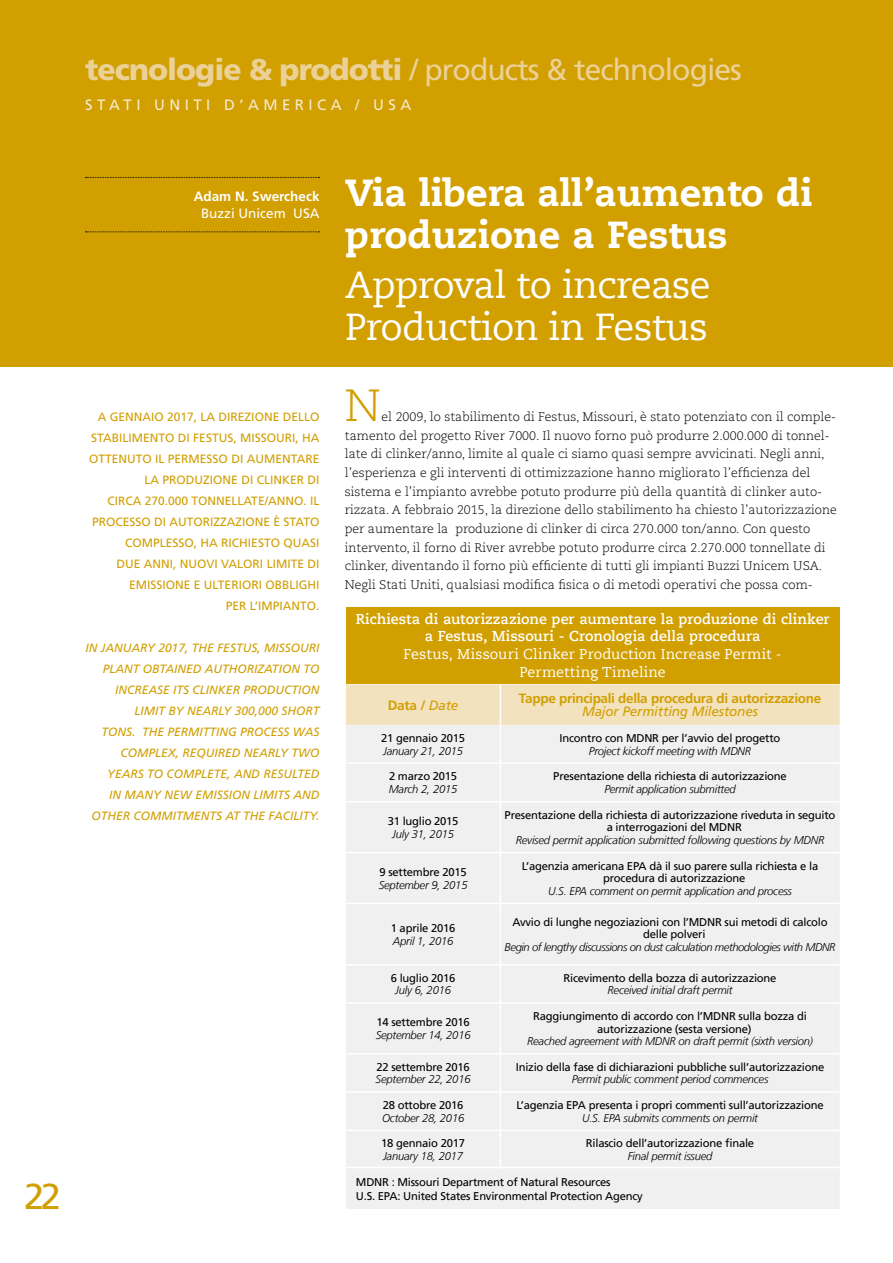
<style>
.page{position:relative;width:893px;height:1263px;background:#fff}
.page>*{position:absolute;margin:0;border:0;box-sizing:border-box;transform-origin:0 0}
.t1{font:300 45px "Caecilia LT Std";color:#d19f00}
.t2{font:800 37.5px/42px "Caecilia Com 85";color:#fff}
.t3{font:37.5px/42px "Caecilia Com 55 Roman";letter-spacing:-.02em;color:#fff}
.t4{font:36px "Frutiger LT Com";color:#d19f00}
.t5{font:30px "Frutiger LT Com";color:#ebd196}
.t6{font:15px "Frutiger LT Com";letter-spacing:.3em;color:#f6ead1}
.t7{font:700 14.25px/17.7px "Caecilia Com 75";color:#fff;text-align:center}
.t8{font:14.25px/18px "Caecilia Com 55 Roman";letter-spacing:.01em;color:#fff;text-align:center}
.t9{font:700 13.5px "Frutiger LT Com";letter-spacing:-.025em;color:#d19f00}
.t10{font:italic 13.5px "Frutiger LT Com";letter-spacing:-.01em;color:#d19f00}
.t11{font:700 13.5px "Frutiger LT Com";color:#fff}
.t12{font:13.5px "Frutiger LT Com";color:#fff}
.t13{font:300 12.45px/18.6px "Caecilia LT Std";color:#000}
.t14{font:12px/21px "Frutiger LT Com";color:#d19f00;text-align:right}
.t15{font:italic 12px "Frutiger LT Com";color:#d19f00}
.t16{font:11.25px/12.8px "Frutiger LT Com";letter-spacing:-.02em;color:#000}
.t17{font:italic 300 11.25px "Frutiger LT Com";letter-spacing:-.02em;color:#000}
.t18{font:italic 300 11.25px "Frutiger LT Com";letter-spacing:-.04em;color:#000}
.s1{font-weight:900}
.s2{font-weight:400;font-style:italic}
</style>
<div class="page">
<div style="left:0;top:0;width:893px;height:367px;background:#d19f00"></div>
<svg style="left:86px;top:177px;width:233px;height:1px"></svg>
<svg style="left:86px;top:231px;width:233px;height:1px"></svg>
<div style="left:346px;top:607px;width:494px;height:77px;background:#d19f00"></div>
<div style="left:346px;top:684px;width:494px;height:41px;background:#f3e2be"></div>
<div style="left:346px;top:725px;width:494px;height:484px;background:#f0f0f1"></div>
<hr style="left:500px;top:684px;width:1px;height:41px;background:#fff">
<hr style="left:500px;top:725px;width:1px;height:37px;background:#fff">
<hr style="left:346px;top:762px;width:154px;height:2px;background:#fff">
<hr style="left:500px;top:762px;width:340px;height:2px;background:#fff">
<hr style="left:500px;top:764px;width:1px;height:37px;background:#fff">
<hr style="left:346px;top:801px;width:154px;height:1px;background:#fff">
<hr style="left:500px;top:801px;width:340px;height:1px;background:#fff">
<hr style="left:500px;top:802px;width:1px;height:50px;background:#fff">
<hr style="left:346px;top:852px;width:154px;height:1px;background:#fff">
<hr style="left:500px;top:852px;width:340px;height:1px;background:#fff">
<hr style="left:500px;top:853px;width:1px;height:50px;background:#fff">
<hr style="left:346px;top:903px;width:154px;height:1px;background:#fff">
<hr style="left:500px;top:903px;width:340px;height:1px;background:#fff">
<hr style="left:500px;top:904px;width:1px;height:60px;background:#fff">
<hr style="left:346px;top:964px;width:154px;height:1px;background:#fff">
<hr style="left:500px;top:964px;width:340px;height:1px;background:#fff">
<hr style="left:500px;top:965px;width:1px;height:37px;background:#fff">
<hr style="left:346px;top:1002px;width:154px;height:2px;background:#fff">
<hr style="left:500px;top:1002px;width:340px;height:2px;background:#fff">
<hr style="left:500px;top:1004px;width:1px;height:49px;background:#fff">
<hr style="left:346px;top:1053px;width:154px;height:1px;background:#fff">
<hr style="left:500px;top:1053px;width:340px;height:1px;background:#fff">
<hr style="left:500px;top:1054px;width:1px;height:37px;background:#fff">
<hr style="left:346px;top:1091px;width:154px;height:2px;background:#fff">
<hr style="left:500px;top:1091px;width:340px;height:2px;background:#fff">
<hr style="left:500px;top:1093px;width:1px;height:36px;background:#fff">
<hr style="left:346px;top:1129px;width:154px;height:2px;background:#fff">
<hr style="left:500px;top:1129px;width:340px;height:2px;background:#fff">
<hr style="left:500px;top:1131px;width:1px;height:37px;background:#fff">
<hr style="left:346px;top:1167px;width:494px;height:1px;background:#fff">
<h3 class="t4" style="left:24px;top:1174px;width:38px">22</h3>
<h3 class="t5" style="left:85px;top:51px;width:658px"><span class="s1">tecnologie &amp; prodotti</span> / products &amp; technologies</h3>
<h3 class="t6" style="left:85px;top:95px;width:327px">Stati U niti d’America / US A</h3>
<p class="t11" style="left:194px;top:188px;width:127px">Adam N. Swercheck</p>
<p class="t12" style="left:201px;top:205px;width:120px">B uzzi U nicem USA</p>
<p class="t14" style="left:89px;top:406px;width:232px">A gennaio 2017, la direzione dello stabilimento di Festus, M issouri, ha ottenuto il permesso di aumentare la produzione di clinker di<br>circa 270.000 tonnellate/anno. I l processo di autorizzazione è stato complesso, ha richiesto quasi<br>due anni, nuovi valori limite di emissione e ulteriori obblighi<br>per l’impianto.</p>
<p class="t15" style="left:85px;top:640px;width:235px">IN JANUARY 2017, THE FESTUS, MISSOURI</p>
<p class="t15" style="left:103px;top:661px;width:218px">PLANT OBTAINED AUTHORIZATION TO</p>
<p class="t15" style="left:115px;top:682px;width:206px">INCREASE ITS CLINKER PRODUCTION</p>
<p class="t15" style="left:135px;top:703px;width:186px">LIMIT BY NEARLY 300,000 SHORT</p>
<p class="t15" style="left:101px;top:724px;width:219px">TONS. THE PERMI TTING PROCESS WAS</p>
<p class="t15" style="left:120px;top:745px;width:200px">COMPLEX, REQUIRED NEARLY TWO</p>
<p class="t15" style="left:107px;top:766px;width:214px">YEARS TO COMPLETE, AND RESULTED</p>
<p class="t15" style="left:109px;top:787px;width:212px">IN MANY NEW EMISSION LIMI TS AND</p>
<p class="t15" style="left:91px;top:808px;width:69px">OTHER COMMI</p>
<p class="t15" style="left:176px;top:808px;width:145px">TMENTS AT THE FACILITY.</p>
<h2 class="t2" style="left:345px;top:171px;width:469px">Via libera all’aumento di produzione a Festus</h2>
<h2 class="t3" style="left:345px;top:264px;width:367px">Approval to increase<br>Production in Festus</h2>
<h1 class="t1" style="left:345px;top:380px;width:37px">N</h1>
<p class="t13" style="left:345px;top:408px;width:493px;text-indent:37px">el 2009, lo stabilimento di Festus, Missouri, è stato potenziato con il comple&shy;tamento del progetto River 7000. Il nuovo forno può produrre 2.000.000 di tonnel&shy;late di clinker/anno, limite al quale ci siamo quasi sempre avvicinati. Negli anni, l’esperienza e gli interventi di ottimizzazione hanno migliorato l’efficienza del sistema e l’impianto avrebbe potuto produrre più della quantità di clinker auto&shy;rizzata. A febbraio 2015, la direzione dello stabilimento ha chiesto l’autorizzazione per aumentare la produzione di clinker di circa 270.000 ton/anno. Con questo intervento, il forno di River avrebbe potuto produrre circa 2.270.000 tonnellate di clinker, diventando il forno più efficiente di tutti gli impianti Buzzi Unicem USA.<br>Negli Stati Uniti, qualsiasi modifica fisica o di metodi operativi che possa com-</p>
<p class="t7" style="left:356px;top:609px;width:475px">Richiesta di autorizzazione per aumentare la produzione di clinker a Festus, Missouri - Cronologia della procedura</p>
<p class="t8" style="left:404px;top:645px;width:380px">Festus, Missouri Clinker Production Increase Permit -<br>Permetting Timeline</p>
<p class="t9" style="left:388px;top:697px;width:72px">Data / <span class="s2">DATE</span></p>
<p class="t9" style="left:519px;top:690px;width:304px">Tappe principali della procedura di autorizzazione</p>
<p class="t10" style="left:582px;top:703px;width:177px">MAJOR PERMITTING MILESTONES</p>
<p class="t16" style="left:381px;top:731px;width:85px">21 gennaio 2015</p>
<p class="t17" style="left:383px;top:744px;width:81px">January 21, 2015</p>
<p class="t16" style="left:560px;top:731px;width:76px">I ncontro con MDNR</p>
<p class="t16" style="left:662px;top:731px;width:120px">per l’avvio del progetto</p>
<p class="t17" style="left:589px;top:744px;width:164px">Project kickoff meeting with MDNR</p>
<p class="t16" style="left:389px;top:770px;width:70px">2 marzo 2015</p>
<p class="t17" style="left:389px;top:782px;width:70px">March 2, 2015</p>
<p class="t16" style="left:388px;top:815px;width:72px">31 luglio 2015</p>
<p class="t17" style="left:392px;top:827px;width:63px">July 31, 2015</p>
<p class="t16" style="left:379px;top:865px;width:89px">9 settembre 2015</p>
<p class="t17" style="left:379px;top:878px;width:90px">September 9, 2015</p>
<p class="t16" style="left:391px;top:921px;width:66px">1 aprile 2016</p>
<p class="t17" style="left:393px;top:934px;width:62px">April 1, 2016</p>
<p class="t16" style="left:391px;top:971px;width:66px">6 luglio 2016</p>
<p class="t17" style="left:395px;top:984px;width:57px">July 6, 2016</p>
<p class="t16" style="left:376px;top:1016px;width:95px">14 settembre 2016</p>
<p class="t17" style="left:376px;top:1028px;width:96px">September 14, 2016</p>
<p class="t16" style="left:376px;top:1060px;width:95px">22 settembre 2016</p>
<p class="t17" style="left:376px;top:1072px;width:96px">September 22, 2016</p>
<p class="t16" style="left:383px;top:1098px;width:82px">28 ottobre 2016</p>
<p class="t17" style="left:382px;top:1111px;width:84px">October 28, 2016</p>
<p class="t16" style="left:381px;top:1137px;width:85px">18 gennaio 2017</p>
<p class="t17" style="left:383px;top:1149px;width:81px">January 18, 2017</p>
<p class="t16" style="left:553px;top:770px;width:235px">Presentazione della richiesta di autorizzazione</p>
<p class="t17" style="left:604px;top:782px;width:133px">Permit application submitted</p>
<p class="t16" style="left:607px;top:808px;width:230px;text-indent:-102px">Presentazione della richiesta di autorizzazione riveduta in seguito a interrogazioni del MDNR</p>
<p class="t17" style="left:516px;top:833px;width:310px">Revised permit application submitted following questions by MDNR</p>
<p class="t16" style="left:603px;top:859px;width:217px;text-indent:-81px">L’agenzia americana EPA dà il suo parere sulla richiesta e la procedura di autorizzazione</p>
<p class="t17" style="left:548px;top:884px;width:245px">U.S. EPA comment on permit application and process</p>
<p class="t16" style="left:513px;top:915px;width:186px">Avvio di lunghe negoziazioni con l’MDNR</p>
<p class="t16" style="left:724px;top:915px;width:105px">sui metodi di calcolo</p>
<p class="t16" style="left:643px;top:928px;width:64px">delle polveri</p>
<p class="t18" style="left:505px;top:940px;width:332px">Begin of lengthy discussions on dust calculation methodologies with MDNR</p>
<p class="t16" style="left:564px;top:971px;width:214px">Ricevimento della bozza di autorizzazione</p>
<p class="t17" style="left:608px;top:983px;width:127px">Received initial draft permit</p>
<p class="t16" style="left:597px;top:1009px;width:211px;text-indent:142px">sulla bozza di autorizzazione (sesta versione)</p>
<p class="t17" style="left:527px;top:1034px;width:287px">Reached agreement with MDNR on draft permit (sixth version)</p>
<p class="t16" style="left:533px;top:1009px;width:179px">Raggiungimento di accordo con l’MDNR</p>
<p class="t16" style="left:516px;top:1060px;width:310px">I nizio della fase di dichiarazioni pubbliche sull’autorizzazione</p>
<p class="t17" style="left:572px;top:1072px;width:198px">Permit public comment period commences</p>
<p class="t16" style="left:516px;top:1099px;width:309px">L’agenzia EPA presenta i propri commenti sull’autorizzazione</p>
<p class="t17" style="left:582px;top:1111px;width:178px">U.S. EPA submits comments on permit</p>
<p class="t16" style="left:586px;top:1137px;width:170px">Rilascio dell’autorizzazione finale</p>
<p class="t17" style="left:628px;top:1149px;width:86px">Final permit issued</p>
<p class="t16" style="left:356px;top:1174px;width:288px;line-height:14.7px;text-align:center">: M issouri Department of Natural Resources<br>U .S. EPA: U nited States E nvironmental Protection Agency</p>
<p class="t16" style="left:356px;top:1175px;width:9px">MDNR</p>
</div>
